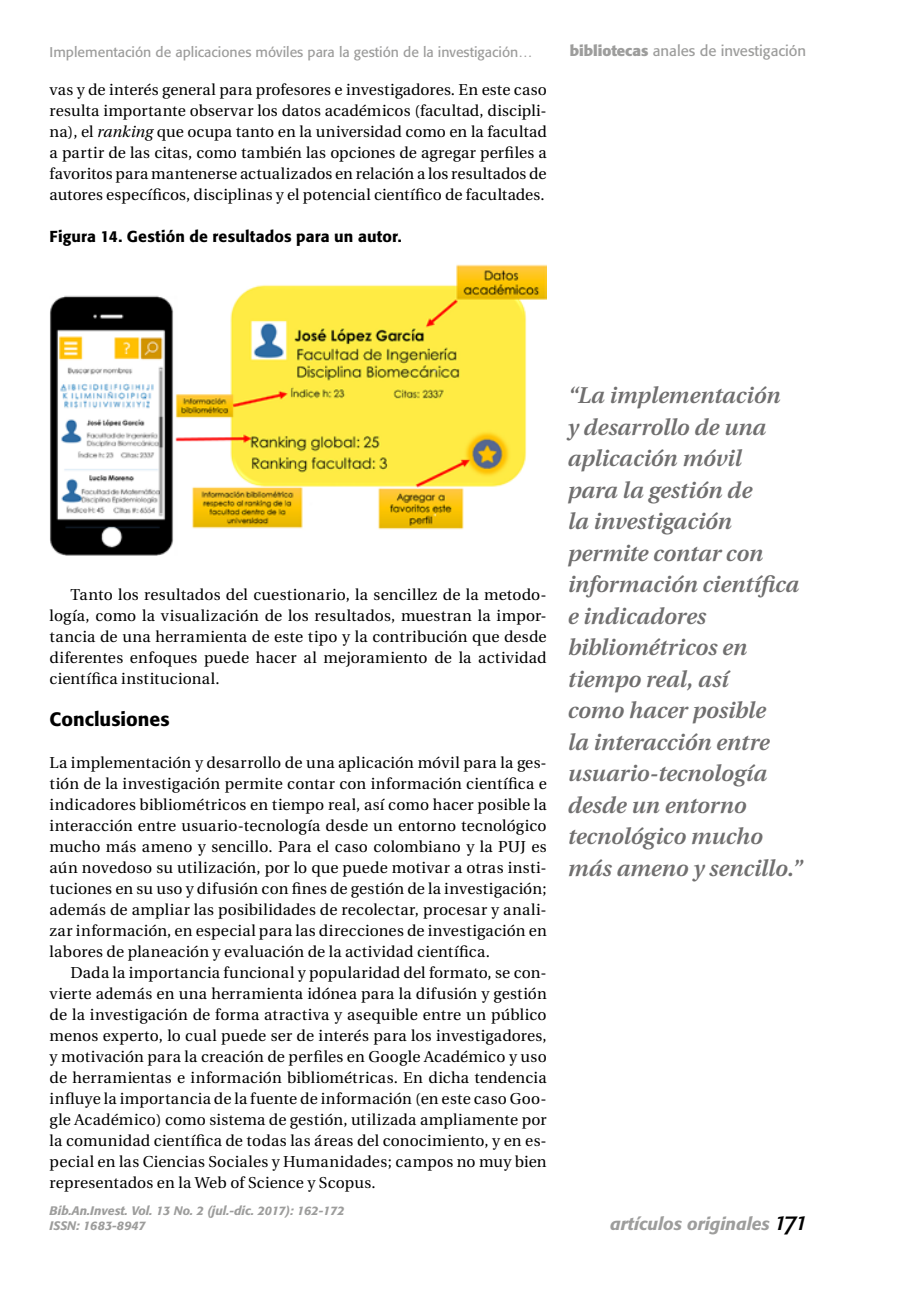
<style>
.page{position:relative;width:913px;height:1290px;background:#fff}
.page>*{position:absolute;margin:0;border:0;box-sizing:border-box;transform-origin:0 0}
.t1{font:italic 600 22.75px/31.5px "Utopia";color:#706f6f}
.t2{font:500 19.25px "Formata";color:#000}
.t3{font:italic 500 17.5px "Formata";color:#9d9d9c}
.t4{font:15.75px/21px "Utopia";letter-spacing:.01em;color:#000;text-align:justify}
.t5{font:500 15.75px "Formata";letter-spacing:.01em;color:#000}
.t6{font:14.88px "Formata";color:#9d9d9c}
.t7{font:14px "Formata";color:#9d9d9c}
.t8{font:italic 500 12.25px "Formata";color:#9d9d9c}
.s1{font-weight:700}
.s2{font-style:italic}
</style>
<div class="page">
<img style="left:50px;top:264px;width:497px;height:292px">
<p class="t7" style="left:50px;top:43px;width:484px">Implementación de aplicaciones móviles para la gestión de la investigación…</p>
<p class="t6" style="left:570px;top:42px;width:238px"><span class="s1">bibliotecas</span> anales de investigación</p>
<p class="t4" style="left:50px;top:80px;width:499px">vas y de interés general para profesores e investigadores. En este caso resulta importante observar los datos académicos (facultad, discipli&shy;na), el <span class="s2">ranking</span> que ocupa tanto en la universidad como en la facultad a partir de las citas, como también las opciones de agregar perfiles a favoritos para mantenerse actualizados en relación a los resultados de autores específicos, disciplinas y el potencial científico de facultades.</p>
<p class="t5" style="left:50px;top:227px;width:354px">Figura 14. Gestión de resultados para un autor.</p>
<p class="t1" style="left:568px;top:380px;width:236px">“La implementación<br>y desarrollo de una aplicación móvil<br>para la gestión de<br>la investigación permite contar con información científica e indicadores bibliométricos en tiempo real, así<br>como hacer posible<br>la interacción entre usuario-tecnología desde un entorno tecnológico mucho más ameno y sencillo.”</p>
<p class="t4" style="left:50px;top:584px;width:499px;text-indent:21px">Tanto los resultados del cuestionario, la sencillez de la metodo&shy;logía, como la visualización de los resultados, muestran la impor&shy;tancia de una herramienta de este tipo y la contribución que desde diferentes enfoques puede hacer al mejoramiento de la actividad científica institucional.</p>
<p class="t2" style="left:50px;top:707px;width:121px">Conclusiones</p>
<p class="t4" style="left:50px;top:752px;width:499px">La implementación y desarrollo de una aplicación móvil para la ges&shy;tión de la investigación permite contar con información científica e indicadores bibliométricos en tiempo real, así como hacer posible la interacción entre usuario-tecnología desde un entorno tecnológico mucho más ameno y sencillo. Para el caso colombiano y la PUJ es aún novedoso su utilización, por lo que puede motivar a otras insti&shy;tuciones en su uso y difusión con fines de gestión de la investigación; además de ampliar las posibilidades de recolectar, procesar y anali&shy;zar información, en especial para las direcciones de investigación en labores de planeación y evaluación de la actividad científica.</p>
<p class="t4" style="left:50px;top:962px;width:499px;text-indent:21px">Dada la importancia funcional y popularidad del formato, se con&shy;vierte además en una herramienta idónea para la difusión y gestión de la investigación de forma atractiva y asequible entre un público menos experto, lo cual puede ser de interés para los investigadores, y motivación para la creación de perfiles en Google Académico y uso de herramientas e información bibliométricas. En dicha tendencia influye la importancia de la fuente de información (en este caso Goo&shy;gle Académico) como sistema de gestión, utilizada ampliamente por la comunidad científica de todas las áreas del conocimiento, y en es&shy;pecial en las Ciencias Sociales y Humanidades; campos no muy bien representados en la Web of Science y Scopus.</p>
<p class="t8" style="left:50px;top:1203px;width:296px">Bib.An.Invest. Vol. 13 No. 2 (jul.-dic. 2017): 162-172</p>
<p class="t8" style="left:50px;top:1218px;width:97px">ISSN: 1683-8947</p>
<p class="t3" style="left:610px;top:1213px;width:161px">artículos originales</p>
</div>
